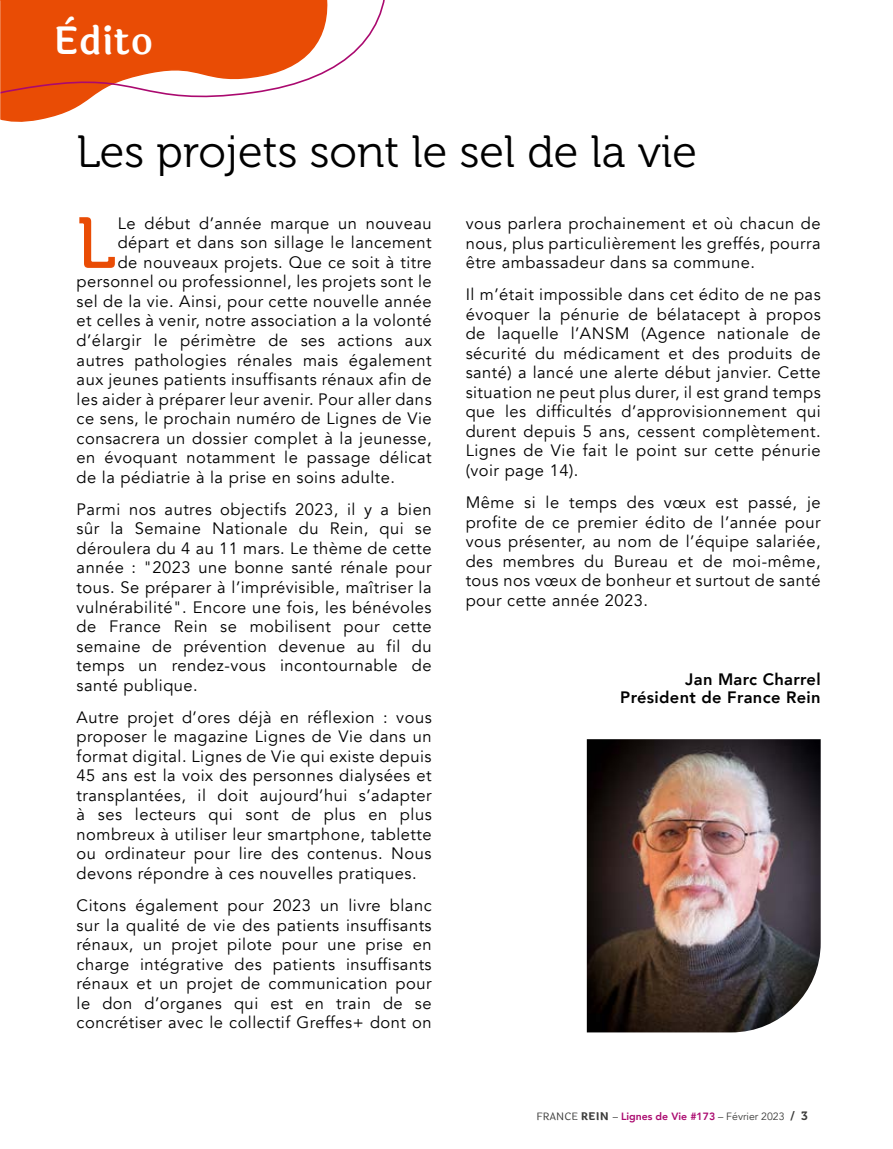
<style>
.page{position:relative;width:893px;height:1149px;background:#fff}
.page>*{position:absolute;margin:0;border:0;box-sizing:border-box;transform-origin:0 0}
.t1{font:71.7px "Museo 500";color:#e94c05}
.t2{font:45px "Museo 300";color:#000}
.t3{font:600 37.5px "Laila";letter-spacing:.02em;color:#fff}
.t4{font:16.5px/19.5px "Avenir";letter-spacing:.03em;color:#000;text-align:justify}
.t5{font:800 16.5px/18px "Avenir";letter-spacing:.02em;color:#000;text-align:right}
.t6{font:800 10.5px "Avenir";color:#aa096f}
.s1{font-family:"Laila";font-weight:400;color:#3a3a39}
.s2{font-family:"Laila";font-weight:700;color:#3a3a39}
.s3{font-weight:400;color:#3a3a39}
.s4{font-family:"Museo 700";font-weight:400;font-size:12px;color:#3a3a39}
</style>
<div class="page">
<svg style="left:0;top:0;width:385px;height:122px"></svg>
<img style="left:587px;top:739px;width:234px;height:293px">
<h3 class="t3" style="left:53px;top:14px;width:101px">Èdito</h3>
<h2 class="t2" style="left:77px;top:128px;width:622px">Les projets sont le sel de la vie</h2>
<h1 class="t1" style="left:77px;top:204px;width:40px">L</h1>
<p class="t4" style="left:118px;top:214px;width:315px">Le début d’année marque un nouveau</p>
<p class="t4" style="left:118px;top:233px;width:315px">départ et dans son sillage le lancement</p>
<p class="t4" style="left:118px;top:253px;width:315px">de nouveaux projets. Que ce soit à titre</p>
<p class="t4" style="left:77px;top:272px;width:356px">personnel ou professionnel, les projets sont le</p>
<p class="t4" style="left:77px;top:292px;width:357px">sel de la vie. Ainsi, pour cette nouvelle année</p>
<p class="t4" style="left:77px;top:311px;width:357px">et celles à venir, notre association a la volonté</p>
<p class="t4" style="left:77px;top:331px;width:356px">d’élargir le périmètre de ses actions aux</p>
<p class="t4" style="left:77px;top:350px;width:356px">autres pathologies rénales mais également</p>
<p class="t4" style="left:77px;top:370px;width:357px">aux jeunes patients insuffisants rénaux afin de</p>
<p class="t4" style="left:77px;top:389px;width:357px">les aider à préparer leur avenir. Pour aller dans</p>
<p class="t4" style="left:77px;top:409px;width:357px">ce sens, le prochain numéro de Lignes de Vie</p>
<p class="t4" style="left:77px;top:428px;width:357px">consacrera un dossier complet à la jeunesse,</p>
<p class="t4" style="left:77px;top:448px;width:356px">en évoquant notamment le passage délicat</p>
<p class="t4" style="left:77px;top:467px;width:320px">de la pédiatrie à la prise en soins adulte.</p>
<p class="t4" style="left:77px;top:499px;width:357px">Parmi nos autres objectifs 2023, il y a bien sûr la Semaine Nationale du Rein, qui se déroulera du 4 au 11 mars. Le thème de cette année : "2023 une bonne santé rénale pour tous. Se préparer à l’imprévisible, maîtriser la vulnérabilité". Encore une fois, les bénévoles de France Rein se mobilisent pour cette semaine de prévention devenue au fil du temps un rendez-vous incontournable de santé publique.</p>
<p class="t4" style="left:77px;top:707px;width:357px">Autre projet d’ores déjà en réflexion : vous proposer le magazine Lignes de Vie dans un format digital. Lignes de Vie qui existe depuis 45 ans est la voix des personnes dialysées et transplantées, il doit aujourd’hui s’adapter à ses lecteurs qui sont de plus en plus nombreux à utiliser leur smartphone, tablette ou ordinateur pour lire des contenus. Nous devons répondre à ces nouvelles pratiques.</p>
<p class="t4" style="left:77px;top:895px;width:357px">Citons également pour 2023 un livre blanc sur la qualité de vie des patients insuffisants rénaux, un projet pilote pour une prise en charge intégrative des patients insuffisants rénaux et un projet de communication pour le don d’organes qui est en train de se concrétiser avec le collectif Greffes+ dont on</p>
<p class="t4" style="left:466px;top:214px;width:357px">vous parlera prochainement et où chacun de nous, plus particulièrement les greffés, pourra être ambassadeur dans sa commune.</p>
<p class="t4" style="left:466px;top:285px;width:357px">Il m’était impossible dans cet édito de ne pas évoquer la pénurie de bélatacept à propos de laquelle l’ANSM (Agence nationale de sécurité du médicament et des produits de santé) a lancé une alerte début janvier. Cette situation ne peut plus durer, il est grand temps que les difficultés d’approvisionnement qui durent depuis 5 ans, cessent complètement.<br>Lignes de Vie fait le point sur cette pénurie (voir page 14).</p>
<p class="t4" style="left:466px;top:493px;width:357px">Même si le temps des vœux est passé, je profite de ce premier édito de l’année pour vous présenter, au nom de l’équipe salariée, des membres du Bureau et de moi-même, tous nos vœux de bonheur et surtout de santé pour cette année 2023.</p>
<p class="t5" style="left:620px;top:670px;width:202px">Jan Marc Charrel<br>Président de France Rein</p>
<p class="t6" style="left:537px;top:1107px;width:273px"><span class="s1">FRANCE</span> <span class="s2">REIN</span> <span class="s3">–</span> Lignes de Vie #173 <span class="s3">– Février 2023</span> <span class="s4">/ 3</span></p>
</div>
